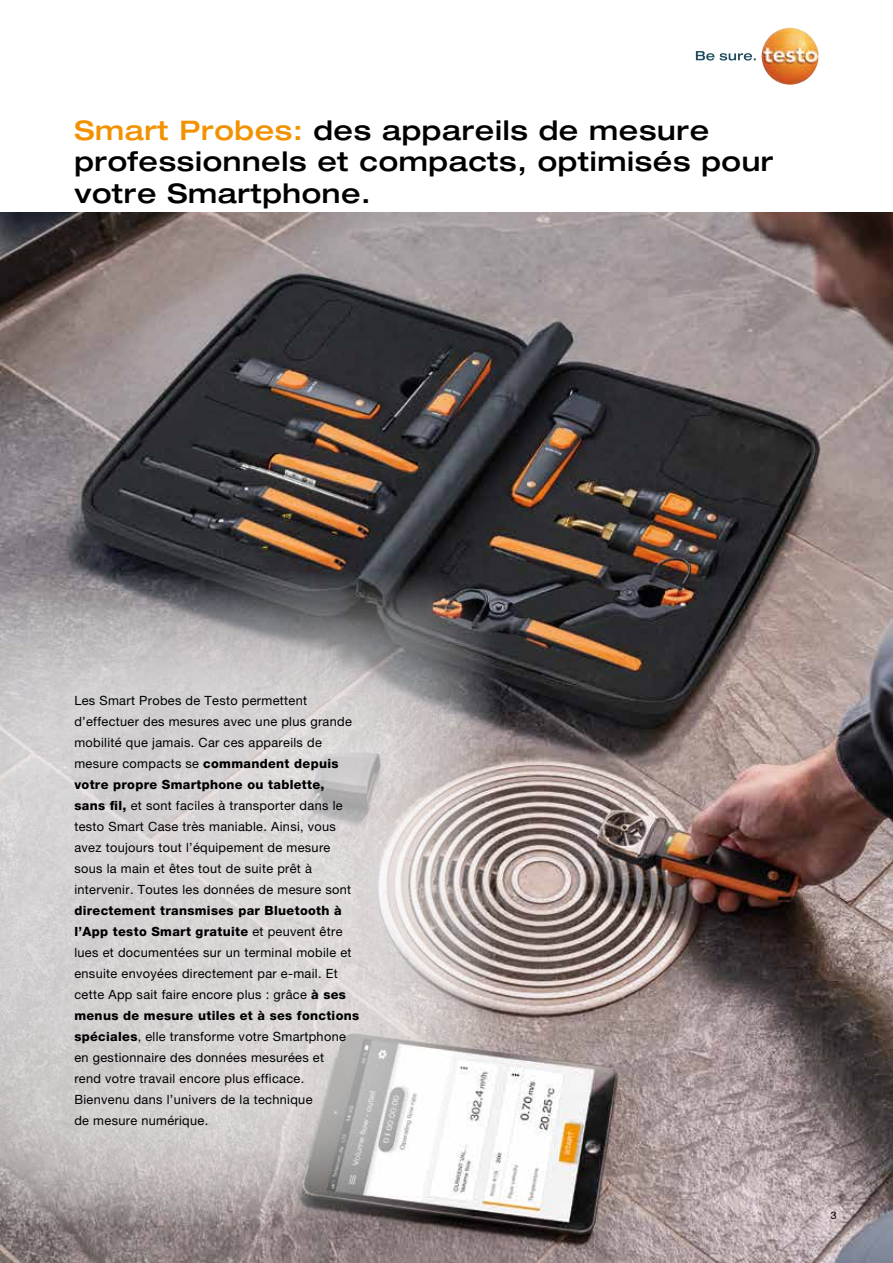
<style>
.page{position:relative;width:893px;height:1263px;background:#fff}
.page>*{position:absolute;margin:0;border:0;box-sizing:border-box;transform-origin:0 0}
.t1{font:500 expanded 27px/31.5px "Helvetica Neue LTW1 G";letter-spacing:.025em;color:#000}
.t2{font:12.75px/21px "Helvetica Neue LTW1 G";letter-spacing:.025em;color:#000}
.t3{font:10.5px "Helvetica Neue LTW1 G";color:#000}
.s1{color:#f39200}
.s2{font-weight:800}
</style>
<div class="page">
<svg style="left:696px;top:51px;width:60px;height:10px"></svg>
<img style="left:761px;top:28px;width:58px;height:57px;border-radius:29px">
<img style="left:0;top:213px;width:893px;height:1050px">
<svg style="left:0;top:570px;width:497px;height:656px;background:#c1bdbd"></svg>
<h1 class="t1" style="left:74px;top:113px;width:700px"><span class="s1">Smart Probes:</span> des appareils de mesure professionnels et compacts, optimisés pour votre Smartphone.</h1>
<p class="t2" style="left:74px;top:690px;width:279px">Les Smart Probes de Testo permettent d’effectuer des mesures avec une plus grande mobilité que jamais. Car ces appareils de mesure compacts se <span class="s2">commandent depuis votre propre Smartphone ou tablette, sans fil,</span> et sont faciles à transporter dans le testo Smart Case très maniable. Ainsi, vous avez toujours tout l’équipement de mesure sous la main et êtes tout de suite prêt à intervenir. Toutes les données de mesure sont</p>
<p class="t2" style="left:74px;top:900px;width:286px"><span class="s2">directement transmises par Bluetooth à l’App testo Smart gratuite</span> et peuvent être lues et documentées sur un terminal mobile et ensuite envoyées directement par e-mail. Et cette App sait faire encore plus : grâce <span class="s2">à ses menus de mesure utiles et à ses fonctions spéciales</span>, elle transforme votre Smartphone en gestionnaire des données mesurées et<br>rend votre travail encore plus efficace.<br>Bienvenu dans l’univers de la technique<br>de mesure numérique.</p>
<p class="t3" style="left:831px;top:1209px;width:7px">3</p>
</div>
